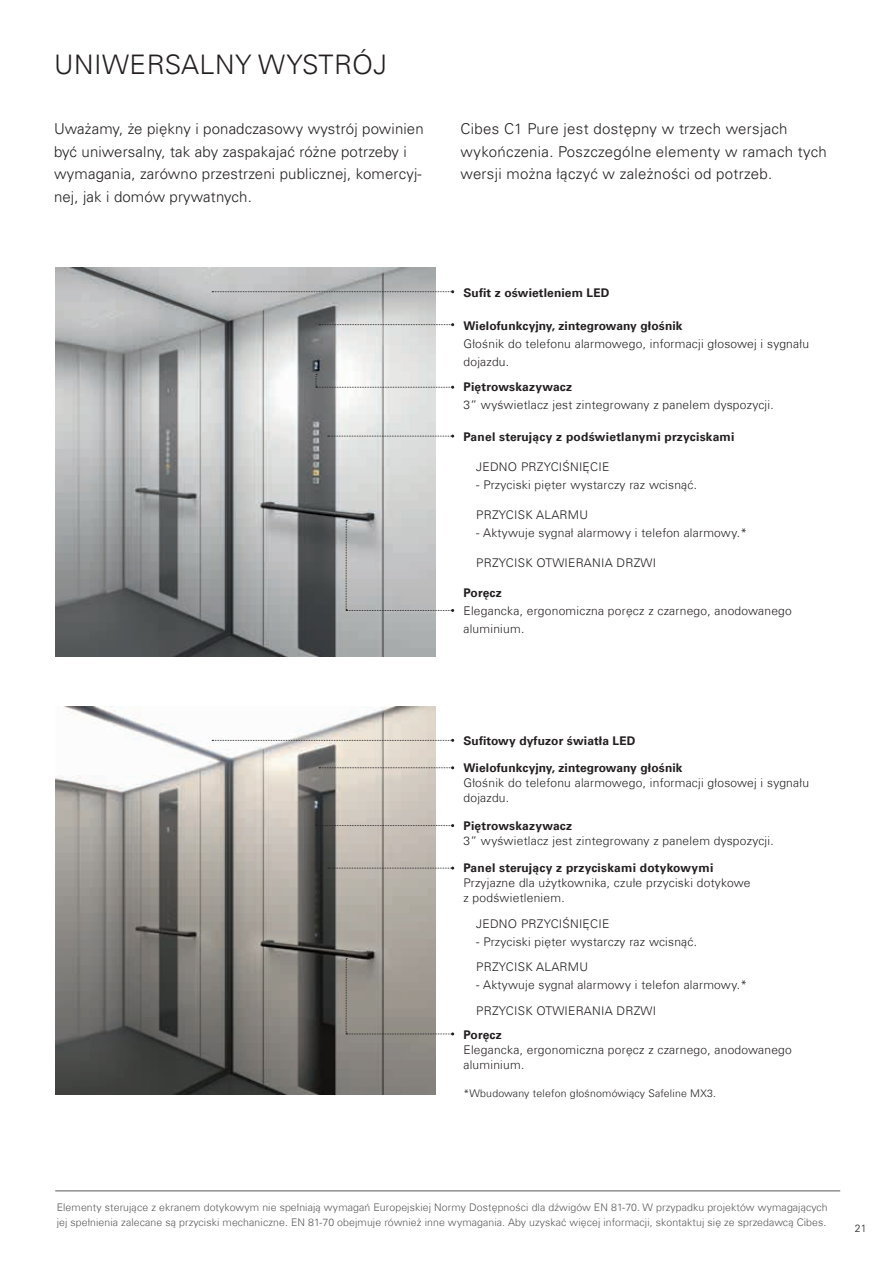
<style>
.page{position:relative;width:893px;height:1263px;background:#fff}
.page>*{position:absolute;margin:0;border:0;box-sizing:border-box;transform-origin:0 0}
.t1{font:300 27px "Univers Com 45";letter-spacing:.02em;color:#231f20}
.t2{font:300 15px/22.5px "Univers LTCYR 45";letter-spacing:.01em;color:#231f20}
.t3{font:300 12px/15px "Univers Com 45";letter-spacing:.02em;color:#231f20}
.t4{font:700 12px "Univers Com 65";letter-spacing:.01em;color:#231f20}
.t5{font:300 10.5px/15px "Univers Com 45";letter-spacing:.01em;color:#57585a}
.t6{font:300 10.5px "Univers Com 45";letter-spacing:.02em;color:#231f20}
.t7{font:300 10.5px "Univers LT Std";color:#231f20}
</style>
<div class="page">
<img style="left:55px;top:268px;width:380px;height:388px">
<img style="left:55px;top:706px;width:380px;height:389px">
<svg style="left:212px;top:290px;width:242px;height:3px"></svg>
<svg style="left:212px;top:739px;width:242px;height:3px"></svg>
<svg style="left:319px;top:766px;width:135px;height:3px"></svg>
<svg style="left:319px;top:323px;width:135px;height:3px"></svg>
<svg style="left:328px;top:435px;width:126px;height:3px"></svg>
<svg style="left:328px;top:867px;width:126px;height:3px"></svg>
<svg style="left:316px;top:374px;width:138px;height:15px"></svg>
<svg style="left:316px;top:812px;width:138px;height:15px;background:#b8b3ad"></svg>
<svg style="left:346px;top:520px;width:108px;height:92px"></svg>
<svg style="left:346px;top:958px;width:108px;height:77px"></svg>
<hr style="left:55px;top:1190px;width:785px;height:1px;background:#57585a">
<h1 class="t1" style="left:54px;top:48px;width:335px">UNIWERSALNY WYSTRÓJ</h1>
<p class="t2" style="left:54px;top:117px;width:371px">Uważamy, że piękny i ponadczasowy wystrój powinien być uniwersalny, tak aby zaspakajać różne potrzeby i wymagania, zarówno przestrzeni publicznej, komercyj&shy;nej, jak i domów prywatnych.</p>
<p class="t2" style="left:460px;top:117px;width:368px">Cibes C1 Pure jest dostępny w trzech wersjach wykończenia. Poszczególne elementy w ramach tych wersji można łączyć w zależności od potrzeb.</p>
<p class="t4" style="left:463px;top:285px;width:147px">Sufit z oświetleniem LED</p>
<p class="t4" style="left:463px;top:318px;width:221px">Wielofunkcyjny, zintegrowany głośnik</p>
<p class="t3" style="left:463px;top:334px;width:347px;line-height:18px">Głośnik do telefonu alarmowego, informacji głosowej i sygnału dojazdu.</p>
<p class="t4" style="left:463px;top:380px;width:110px">Piętrowskazywacz</p>
<p class="t3" style="left:463px;top:397px;width:312px">3” wyświetlacz jest zintegrowany z panelem dyspozycji.</p>
<p class="t4" style="left:463px;top:429px;width:272px">Panel sterujący z podświetlanymi przyciskami</p>
<p class="t3" style="left:476px;top:459px;width:135px">JEDNO PRZYCIŚNIĘCIE</p>
<p class="t3" style="left:476px;top:477px;width:222px">- Przyciski pięter wystarczy raz wcisnąć.</p>
<p class="t3" style="left:476px;top:507px;width:113px">PRZYCISK ALARMU</p>
<p class="t3" style="left:476px;top:525px;width:272px">- Aktywuje sygnał alarmowy i telefon alarmowy.*</p>
<p class="t3" style="left:476px;top:555px;width:181px">PRZYCISK OTWIERANIA DRZWI</p>
<p class="t4" style="left:463px;top:585px;width:40px">Poręcz</p>
<p class="t3" style="left:463px;top:601px;width:330px;line-height:18px">Elegancka, ergonomiczna poręcz z czarnego, anodowanego aluminium.</p>
<p class="t4" style="left:463px;top:733px;width:173px">Sufitowy dyfuzor światła LED</p>
<p class="t4" style="left:463px;top:760px;width:221px">Wielofunkcyjny, zintegrowany głośnik</p>
<p class="t3" style="left:463px;top:775px;width:347px">Głośnik do telefonu alarmowego, informacji głosowej i sygnału dojazdu.</p>
<p class="t4" style="left:463px;top:819px;width:110px">Piętrowskazywacz</p>
<p class="t3" style="left:463px;top:833px;width:312px">3” wyświetlacz jest zintegrowany z panelem dyspozycji.</p>
<p class="t4" style="left:463px;top:861px;width:251px">Panel sterujący z przyciskami dotykowymi</p>
<p class="t3" style="left:463px;top:875px;width:289px">Przyjazne dla użytkownika, czułe przyciski dotykowe z podświetleniem.</p>
<p class="t3" style="left:476px;top:916px;width:135px">JEDNO PRZYCIŚNIĘCIE</p>
<p class="t3" style="left:476px;top:929px;width:222px;line-height:25.5px">- Przyciski pięter wystarczy raz wcisnąć.<br>PRZYCISK ALARMU</p>
<p class="t3" style="left:476px;top:972px;width:272px;line-height:25.5px">- Aktywuje sygnał alarmowy i telefon alarmowy.*<br>PRZYCISK OTWIERANIA DRZWI</p>
<p class="t4" style="left:463px;top:1027px;width:40px">Poręcz</p>
<p class="t3" style="left:463px;top:1042px;width:330px">Elegancka, ergonomiczna poręcz z czarnego, anodowanego aluminium.</p>
<p class="t6" style="left:463px;top:1087px;width:254px">*Wbudowany telefon głośnomówiący Safeline MX3.</p>
<p class="t5" style="left:57px;top:1200px;width:773px">Elementy sterujące z ekranem dotykowym nie spełniają wymagań Europejskiej Normy Dostępności dla dźwigów EN 81-70. W przypadku projektów wymagających jej spełnienia zalecane są przyciski mechaniczne. EN 81-70 obejmuje również inne wymagania. Aby uzyskać więcej informacji, skontaktuj się ze sprzedawcą Cibes.</p>
<p class="t7" style="left:855px;top:1222px;width:13px">21</p>
</div>
